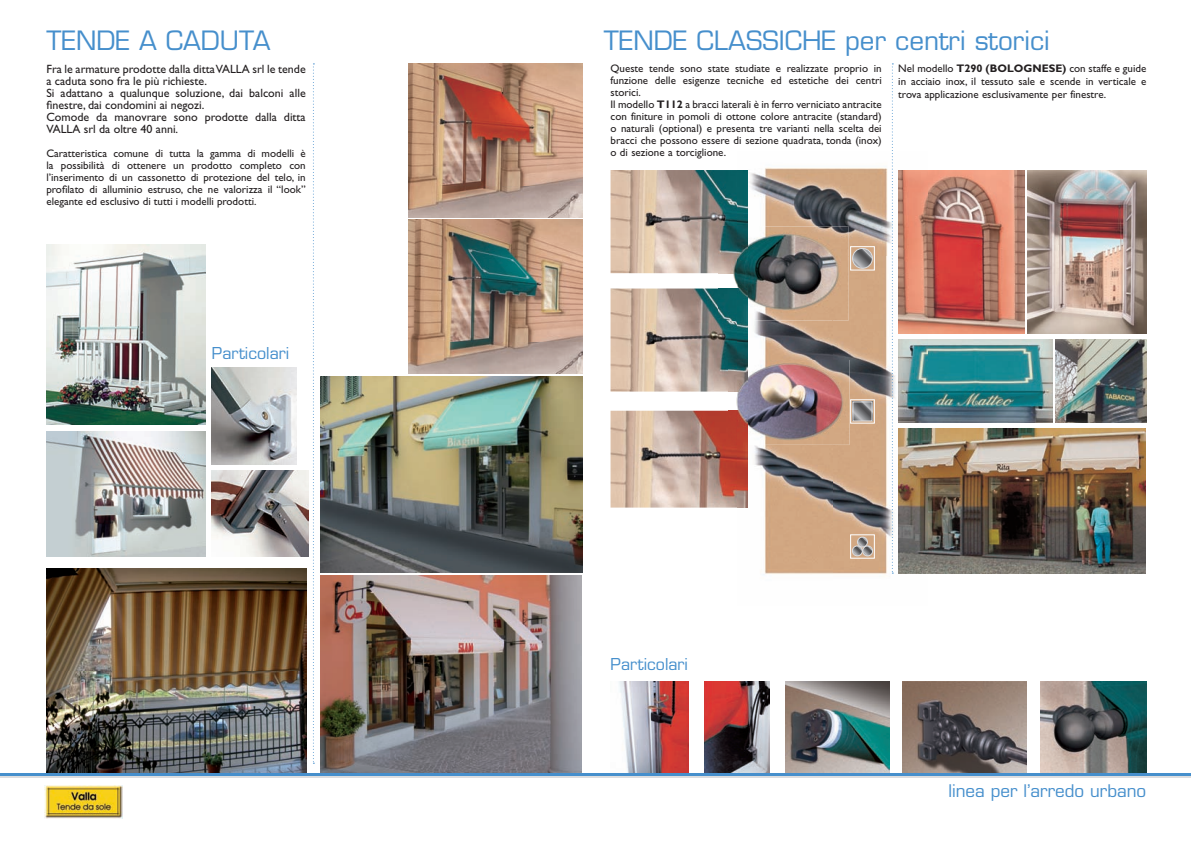
<style>
.page{position:relative;width:1191px;height:843px;background:#fff}
.page>*{position:absolute;margin:0;border:0;box-sizing:border-box;transform-origin:0 0}
.t1{font:26px "Eurostile";color:#468fcc}
.t2{font:17px "Eurostile";color:#468fcc}
.t3{font:16px "Eurostile";color:#468fcc}
.t4{font:12px/12px "Gill Sans";color:#231f20}
.t5{font:11px/12px "Gill Sans";color:#231f20;text-align:justify}
.s1{font-weight:700}
</style>
<div class="page">
<img style="left:46px;top:244px;width:159px;height:180px">
<img style="left:46px;top:431px;width:159px;height:125px">
<img style="left:46px;top:568px;width:261px;height:205px">
<img style="left:212px;top:471px;width:96px;height:85px">
<img style="left:212px;top:367px;width:84px;height:97px">
<img style="left:408px;top:63px;width:174px;height:154px">
<img style="left:409px;top:220px;width:173px;height:154px">
<img style="left:611px;top:411px;width:126px;height:97px">
<img style="left:611px;top:288px;width:126px;height:104px">
<img style="left:611px;top:170px;width:126px;height:103px">
<img style="left:737px;top:153px;width:155px;height:103px">
<img style="left:833px;top:256px;width:95px;height:319px">
<img style="left:737px;top:320px;width:96px;height:40px">
<img style="left:737px;top:445px;width:96px;height:130px">
<img style="left:729px;top:360px;width:120px;height:85px">
<img style="left:719px;top:226px;width:130px;height:94px">
<svg style="left:855px;top:404px;width:15px;height:15px"></svg>
<div style="left:853px;top:402px;width:19px;height:19px;border:1px solid #dcdddf"></div>
<div style="left:850px;top:399px;width:25px;height:24px;border:1px solid #fff"></div>
<svg style="left:853px;top:248px;width:19px;height:20px"></svg>
<div style="left:852px;top:248px;width:21px;height:21px;border:1px solid #dcdddf;border-radius:50%"></div>
<div style="left:850px;top:246px;width:25px;height:24px;border:1px solid #fff"></div>
<svg style="left:852px;top:537px;width:21px;height:19px"></svg>
<div style="left:862px;top:546px;width:11px;height:10px;border:1px solid #dcdddf;border-radius:50%"></div>
<div style="left:850px;top:534px;width:25px;height:24px;border:1px solid #fff"></div>
<img style="left:898px;top:428px;width:248px;height:145px">
<img style="left:1055px;top:339px;width:91px;height:84px">
<img style="left:898px;top:339px;width:154px;height:84px">
<img style="left:898px;top:170px;width:126px;height:163px">
<img style="left:1027px;top:170px;width:119px;height:163px">
<img style="left:619px;top:681px;width:69px;height:92px">
<img style="left:786px;top:681px;width:103px;height:92px">
<img style="left:704px;top:681px;width:65px;height:92px">
<img style="left:902px;top:681px;width:125px;height:92px">
<img style="left:1041px;top:681px;width:105px;height:92px">
<img style="left:321px;top:575px;width:261px;height:198px">
<hr style="left:0;top:773px;width:1191px;height:3px;background:#468fcc">
<hr style="left:0;top:776px;width:1191px;height:2px;background:#dcdddf">
<img style="left:44px;top:786px;width:78px;height:32px">
<svg style="left:892px;top:63px;width:1px;height:510px"></svg>
<svg style="left:313px;top:63px;width:1px;height:701px"></svg>
<img style="left:321px;top:377px;width:261px;height:196px">
<h1 class="t1" style="left:46px;top:25px;width:226px">TENDE A CADUTA</h1>
<p class="t4" style="left:46px;top:63px;width:261px">Fra le armature prodotte dalla ditta VALLA srl le tende a caduta sono fra le più richieste.<br>Si adattano a qualunque soluzione, dai balconi alle finestre, dai condomini ai negozi.<br>Comode da manovrare sono prodotte dalla ditta VALLA srl da oltre 40 anni.</p>
<p class="t5" style="left:46px;top:147px;width:261px">Caratteristica comune di tutta la gamma di modelli è la possibilità di ottenere un prodotto completo con l’inserimento di un cassonetto di protezione del telo, in profilato di alluminio estruso, che ne valorizza il “look” elegante ed esclusivo di tutti i modelli prodotti.</p>
<h3 class="t3" style="left:212px;top:343px;width:79px">Particolari</h3>
<h1 class="t1" style="left:604px;top:25px;width:447px">TENDE CLASSICHE per centri storici</h1>
<p class="t5" style="left:898px;top:61px;width:250px;line-height:13.3px">Nel modello <span class="s1">T290 (BOLOGNESE)</span> con staffe e guide in acciaio inox, il tessuto sale e scende in verticale e trova applicazione esclusivamente per finestre.</p>
<p class="t5" style="left:610px;top:62px;width:273px;text-align:left">Queste tende sono state studiate e realizzate proprio in funzione delle esigenze tecniche ed estetiche dei centri storici.<br>Il modello <span class="s1">T112</span> a bracci laterali è in ferro verniciato antracite con finiture in pomoli di ottone colore antracite (standard) o naturali (optional) e presenta tre varianti nella scelta dei bracci che possono essere di sezione quadrata, tonda (inox) o di sezione a torciglione.</p>
<h3 class="t3" style="left:610px;top:655px;width:79px">Particolari</h3>
<h2 class="t2" style="left:948px;top:781px;width:199px">linea per l’arredo urbano</h2>
</div>
